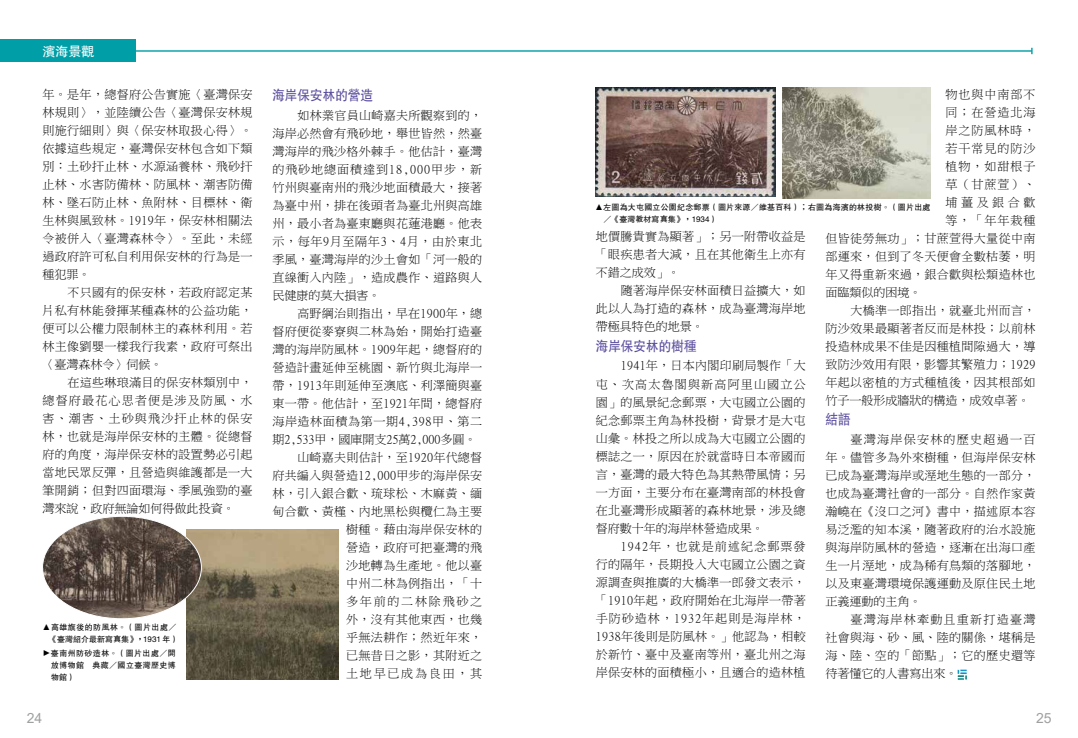
<style>
.page{position:relative;width:1078px;height:738px;background:#fff}
.page>*{position:absolute;margin:0;border:0;box-sizing:border-box;transform-origin:0 0}
.t1{font:14px "FZHTB B51 0";color:#584c9d;scale:.9 1}
.t2{font:14px "Arial";color:#9fa0a0}
.t3{font:13px "FZHTB B51 0";color:#fff}
.t4{font:12px/18px "Ming Li U";letter-spacing:.03em;color:#000;text-align:justify}
.t5{font:12px "Ming Li U";color:#000}
.t6{font:12px "Ming Li U";letter-spacing:.15em;color:#000}
.t7{font:12px "Ming Li U";letter-spacing:.055em;color:#000}
.t8{font:12px "Ming Li U";letter-spacing:.08em;color:#000}
.t9{font:8px/12px "FZHTB B51 0";letter-spacing:.025em;color:#000;text-align:justify}
.t10{font:8px/12px "FZHTB B51 0";color:#000;text-align:right}
</style>
<div class="page">
<hr style="left:135px;top:50px;width:896px;height:2px;background:#009fa8">
<div style="left:0;top:40px;width:135px;height:22px;background:#009fa8"></div>
<svg style="left:957px;top:669px;width:9px;height:10px"></svg>
<img style="left:595px;top:88px;width:179px;height:108px">
<img style="left:187px;top:529px;width:151px;height:150px">
<img style="left:782px;top:88px;width:148px;height:110px">
<img style="left:44px;top:517px;width:157px;height:101px">
<p class="t3" style="left:43px;top:44px;width:53px">濱海景觀</p>
<p class="t4" style="left:43px;top:85px;width:211px">年。是年，總督府公告實施〈臺灣保安林規則〉，並陸續公告〈臺灣保安林規則施行細則〉與〈保安林取扱心得〉。依據這些規定，臺灣保安林包含如下類別：土砂扞止林、水源涵養林、飛砂扞止林、水害防備林、防風林、潮害防備林、墜石防止林、魚附林、目標林、衛生林與風致林。1919年，保安林相關法令被併入〈臺灣森林令〉。至此，未經過政府許可私自利用保安林的行為是一種犯罪。</p>
<p class="t4" style="left:43px;top:283px;width:211px;text-indent:25px">不只國有的保安林，若政府認定某片私有林能發揮某種森林的公益功能，便可以公權力限制林主的森林利用。若林主像劉嬰一樣我行我素，政府可祭出〈臺灣森林令〉伺候。</p>
<p class="t4" style="left:43px;top:373px;width:211px;text-indent:25px">在這些琳琅滿目的保安林類別中，總督府最花心思者便是涉及防風、水害、潮害、土砂與飛沙扞止林的保安林，也就是海岸保安林的主體。從總督府的角度，海岸保安林的設置勢必引起當地民眾反彈，且營造與維護都是一大筆開銷；但對四面環海、季風強勁的臺灣來說，政府無論如何得做此投資。</p>
<p class="t10" style="left:43px;top:620px;width:137px">▲高雄旗後的防風林。（圖片出處／《臺灣紹介最新寫真集》，1931 年）</p>
<p class="t9" style="left:52px;top:648px;width:9px;rotate:90deg">▲</p>
<p class="t9" style="left:51px;top:646px;width:126px">臺南州防砂造林。（圖片出處／開放博物館　典藏／國立臺灣歷史博物館）</p>
<p class="t1" style="left:272px;top:87px;width:114px">海岸保安林的營造</p>
<p class="t4" style="left:272px;top:106px;width:211px;text-indent:25px">如林業官員山崎嘉夫所觀察到的，海岸必然會有飛砂地，舉世皆然，然臺灣海岸的飛沙格外棘手。他估計，臺灣的飛砂地總面積達到18,000甲步，新竹州與臺南州的飛沙地面積最大，接著為臺中州，排在後頭者為臺北州與高雄州，最小者為臺東廳與花蓮港廳。他表示，每年9月至隔年3、4月，由於東北季風，臺灣海岸的沙土會如「河一般的直線衝入內陸」，造成農作、道路與人民健康的莫大損害。</p>
<p class="t4" style="left:297px;top:304px;width:186px">高野綱治則指出，早在1900年，總</p>
<p class="t4" style="left:272px;top:322px;width:211px">督府便從麥寮與二林為始，開始打造臺</p>
<p class="t4" style="left:272px;top:340px;width:211px">灣的海岸防風林。1909年起，總督府的</p>
<p class="t4" style="left:272px;top:358px;width:211px">營造計畫延伸至桃園、新竹與北海岸一</p>
<p class="t4" style="left:272px;top:376px;width:211px">帶，1913年則延伸至澳底、利澤簡與臺</p>
<p class="t4" style="left:272px;top:394px;width:211px">東一帶。他估計，至1921年間，總督府</p>
<p class="t7" style="left:272px;top:415px;width:211px">海岸造林面積為第一期4,398甲、第二</p>
<p class="t5" style="left:272px;top:433px;width:205px">期2,533甲，國庫開支25萬2,000多圓。</p>
<p class="t4" style="left:297px;top:448px;width:186px">山崎嘉夫則估計，至1920年代總督</p>
<p class="t4" style="left:272px;top:466px;width:211px">府共編入與營造12,000甲步的海岸保安</p>
<p class="t4" style="left:272px;top:484px;width:211px">林，引入銀合歡、琉球松、木麻黃、緬</p>
<p class="t4" style="left:272px;top:502px;width:211px">甸合歡、黃槿、內地黑松與欖仁為主要</p>
<p class="t4" style="left:346px;top:520px;width:138px">樹種。藉由海岸保安林的</p>
<p class="t4" style="left:346px;top:538px;width:138px">營造，政府可把臺灣的飛</p>
<p class="t4" style="left:346px;top:556px;width:138px">沙地轉為生產地。他以臺</p>
<p class="t4" style="left:346px;top:574px;width:138px">中州二林為例指出，「十</p>
<p class="t6" style="left:346px;top:595px;width:138px">多年前的二林除飛砂之</p>
<p class="t4" style="left:346px;top:610px;width:138px">外，沒有其他東西，也幾</p>
<p class="t4" style="left:346px;top:628px;width:138px">乎無法耕作；然近年來，</p>
<p class="t4" style="left:346px;top:646px;width:138px">已無昔日之影，其附近之</p>
<p class="t6" style="left:346px;top:667px;width:138px">土地早已成為良田，其</p>
<p class="t8" style="left:945px;top:88px;width:91px">物也與中南部不</p>
<p class="t4" style="left:945px;top:103px;width:91px">同；在營造北海</p>
<p class="t4" style="left:945px;top:121px;width:91px">岸之防風林時，</p>
<p class="t8" style="left:945px;top:142px;width:91px">若干常見的防沙</p>
<p class="t4" style="left:945px;top:157px;width:91px">植物，如甜根子</p>
<p class="t4" style="left:945px;top:175px;width:91px">草（甘蔗萱）、</p>
<p class="t4" style="left:945px;top:193px;width:91px">埔薑及銀合歡</p>
<p class="t4" style="left:945px;top:211px;width:91px">等，「年年栽種</p>
<p class="t4" style="left:825px;top:229px;width:211px">但皆徒勞無功」；甘蔗萱得大量從中南</p>
<p class="t4" style="left:825px;top:247px;width:211px">部運來，但到了冬天便會全數枯萎，明</p>
<p class="t4" style="left:825px;top:265px;width:211px">年又得重新來過，銀合歡與松類造林也</p>
<p class="t5" style="left:825px;top:286px;width:97px">面臨類似的困境。</p>
<p class="t4" style="left:850px;top:301px;width:186px">大橋準一郎指出，就臺北州而言，</p>
<p class="t4" style="left:825px;top:319px;width:211px">防沙效果最顯著者反而是林投；以前林</p>
<p class="t4" style="left:825px;top:337px;width:211px">投造林成果不佳是因種植間隙過大，導</p>
<p class="t4" style="left:825px;top:355px;width:211px">致防沙效用有限，影響其繁殖力；1929</p>
<p class="t4" style="left:825px;top:373px;width:211px">年起以密植的方式種植後，因其根部如</p>
<p class="t5" style="left:825px;top:394px;width:205px">竹子一般形成牆狀的構造，成效卓著。</p>
<p class="t1" style="left:825px;top:411px;width:30px">結語</p>
<p class="t4" style="left:825px;top:430px;width:211px;text-indent:25px">臺灣海岸保安林的歷史超過一百年。儘管多為外來樹種，但海岸保安林已成為臺灣海岸或溼地生態的一部分，也成為臺灣社會的一部分。自然作家黃瀚嶢在《沒口之河》書中，描述原本容易泛濫的知本溪，隨著政府的治水設施與海岸防風林的營造，逐漸在出海口產生一片溼地，成為稀有鳥類的落腳地，以及東臺灣環境保護運動及原住民土地正義運動的主角。</p>
<p class="t4" style="left:825px;top:610px;width:211px;text-indent:25px">臺灣海岸林牽動且重新打造臺灣社會與海、砂、風、陸的關係，堪稱是海、陸、空的「節點」；它的歷史還等待著懂它的人書寫出來。</p>
<p class="t9" style="left:603px;top:201px;width:328px;text-indent:-9px">▲左圖為大屯國立公園紀念郵票（圖片來源／維基百科）；右圖為海濱的林投樹。（圖片出處／《臺灣教材寫真集》，1934）</p>
<p class="t4" style="left:595px;top:227px;width:211px">地價騰貴實為顯著」；另一附帶收益是「眼疾患者大減，且在其他衛生上亦有不錯之成效」。</p>
<p class="t4" style="left:595px;top:281px;width:211px;text-indent:25px">隨著海岸保安林面積日益擴大，如此以人為打造的森林，成為臺灣海岸地帶極具特色的地景。</p>
<p class="t1" style="left:595px;top:338px;width:113px">海岸保安林的樹種</p>
<p class="t4" style="left:595px;top:356px;width:211px;text-indent:25px">1941年，日本內閣印刷局製作「大屯、次高太魯閣與新高阿里山國立公園」的風景紀念郵票，大屯國立公園的紀念郵票主角為林投樹，背景才是大屯山彙。林投之所以成為大屯國立公園的標誌之一，原因在於就當時日本帝國而言，臺灣的最大特色為其熱帶風情；另一方面，主要分布在臺灣南部的林投會在北臺灣形成顯著的森林地景，涉及總督府數十年的海岸林營造成果。</p>
<p class="t4" style="left:595px;top:536px;width:211px;text-indent:25px">1942年，也就是前述紀念郵票發行的隔年，長期投入大屯國立公園之資源調查與推廣的大橋準一郎發文表示，「1910年起，政府開始在北海岸一帶著手防砂造林，1932年起則是海岸林，1938年後則是防風林。」他認為，相較於新竹、臺中及臺南等州，臺北州之海岸保安林的面積極小，且適合的造林植</p>
<p class="t2" style="left:27px;top:708px;width:17px">24</p>
<p class="t2" style="left:1035px;top:708px;width:17px">25</p>
</div>
